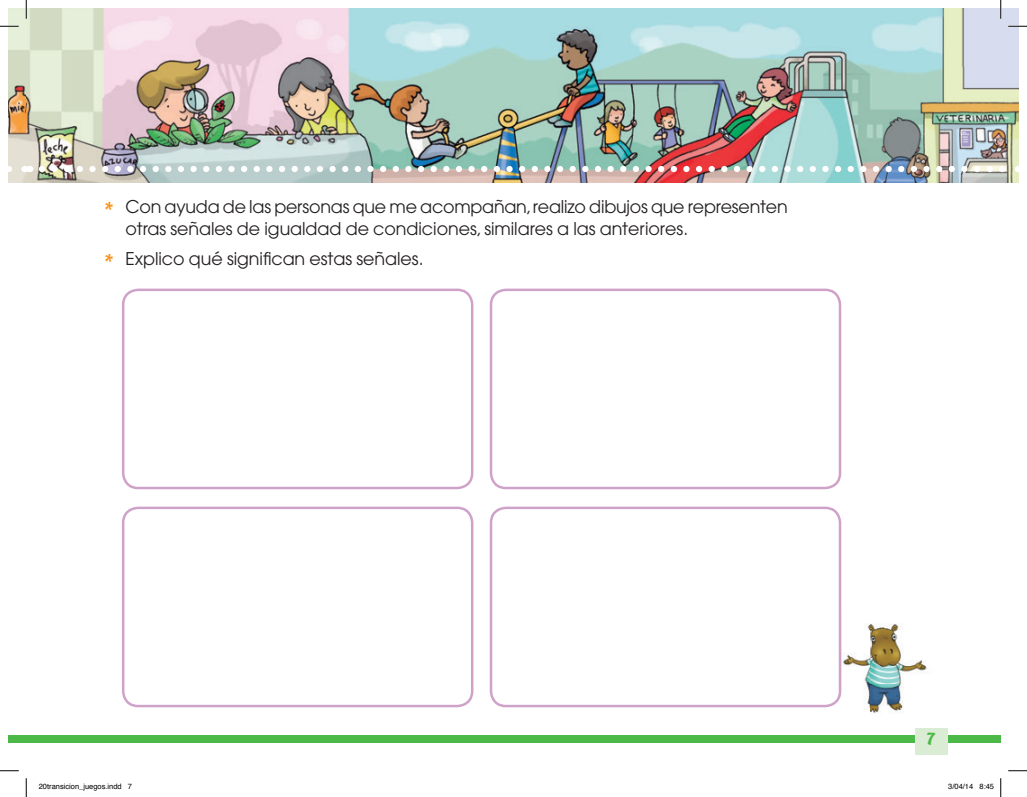
<style>
.page{position:relative;width:1027px;height:797px;background:#fff}
.page>*{position:absolute;margin:0;border:0;box-sizing:border-box;transform-origin:0 0}
.t1{font:17.5px/22.5px "Avant Garde";letter-spacing:-.005em;color:#231f20}
.t2{font:17.5px "Happy Sans";color:#4cb848;scale:1.1 1}
.t3{font:7.5px "Helvetica";color:#000}
.s1{font-family:"Happy Sans";font-size:22.5px;color:#f7931d}
</style>
<div class="page">
<img style="left:9px;top:9px;width:1009px;height:173px">
<div style="left:26px;top:735px;width:975px;height:7px;background:#4cb848"></div>
<div style="left:9px;top:735px;width:17px;height:7px;background:#4cb848"></div>
<div style="left:915px;top:728px;width:33px;height:26px;background:#daecd4"></div>
<svg style="left:9px;top:166px;width:9px;height:6px"></svg>
<img style="left:42px;top:166px;width:969px;height:6px">
<svg style="left:24px;top:166px;width:6px;height:6px"></svg>
<div style="left:122px;top:288px;width:351px;height:201px;border:2px solid #cfa2ca;border-radius:15px"></div>
<div style="left:490px;top:288px;width:351px;height:201px;border:2px solid #cfa2ca;border-radius:15px"></div>
<div style="left:122px;top:506px;width:351px;height:201px;border:2px solid #cfa2ca;border-radius:15px"></div>
<svg style="left:490px;top:506px;width:351px;height:201px"></svg>
<img style="left:839px;top:609px;width:88px;height:104px">
<img style="left:839px;top:609px;width:2px;height:90px">
<svg style="left:0;top:25px;width:19px;height:2px"></svg>
<svg style="left:1008px;top:25px;width:19px;height:2px"></svg>
<svg style="left:0;top:770px;width:19px;height:1px"></svg>
<svg style="left:1008px;top:770px;width:19px;height:1px"></svg>
<svg style="left:25px;top:0;width:2px;height:19px"></svg>
<svg style="left:25px;top:778px;width:2px;height:19px"></svg>
<svg style="left:1000px;top:0;width:1px;height:19px"></svg>
<svg style="left:1000px;top:778px;width:1px;height:19px"></svg>
<p class="t1" style="left:125px;top:195px;width:664px;text-indent:-21px"><span class="s1">*</span> Con ayuda de las personas que me acompañan, realizo dibujos que representen otras señales de igualdad de condiciones, similares a las anteriores.</p>
<p class="t1" style="left:104px;top:247px;width:321px"><span class="s1">*</span> Explico qué significan estas señales.</p>
<p class="t2" style="left:927px;top:729px;width:10px">7</p>
<p class="t3" style="left:39px;top:781px;width:95px">20transicion_juegos.indd 7</p>
<p class="t3" style="left:948px;top:781px;width:47px">3/04/14 8:45</p>
</div>
